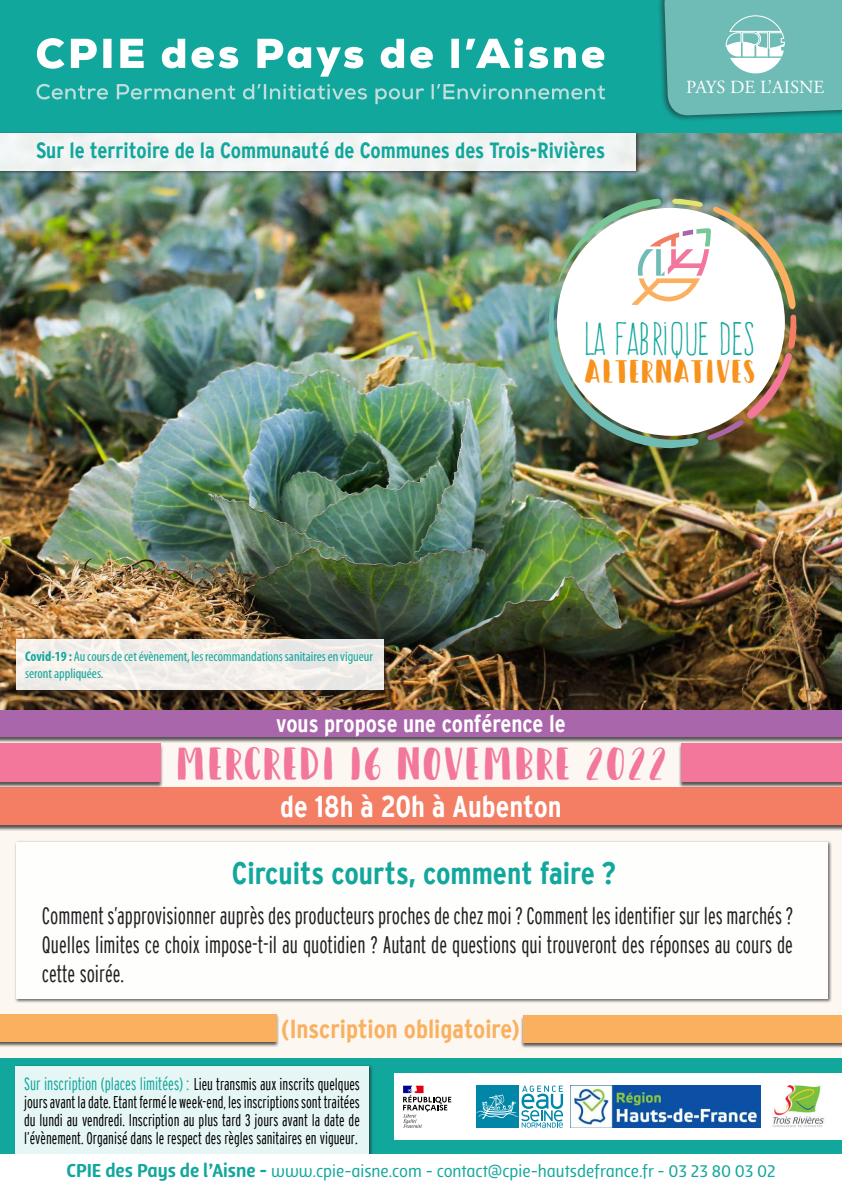
<style>
.page{position:relative;width:842px;height:1191px;background:#fcf7f0}
.page>*{position:absolute;margin:0;border:0;box-sizing:border-box;transform-origin:0 0}
.t1{font:48px "Happy Camper Regular";color:#f2779b}
.t2{font:41px "Frente H1";color:#12a79d}
.t3{font:34.2px "Happy Camper Regular";color:#f7931d}
.t4{font:700 condensed 31px "Interstate";color:#12a79d}
.t5{font:700 condensed 30px "Interstate";color:#fff}
.t6{font:700 condensed 26px "Interstate";color:#fab05f}
.t7{font:300 extra-condensed 24px/28.8px "Interstate";color:#231f20;text-align:justify}
.t8{font:700 condensed 24px "Interstate";color:#fff}
.t9{font:700 condensed 22px "Interstate";color:#12a79d}
.t10{font:18.5px "Adobe Garamond Pro";color:#fff}
.t11{font:500 18px "Lolita";color:#12a79d}
.t12{font:300 extra-condensed 18px "Interstate";color:#12a79d}
.t13{font:300 extra-condensed 17px/18px "Interstate";color:#000;text-align:justify}
.t14{font:condensed 14px/16.8px "Myriad Pro";color:#12a79d}
.s1{font-weight:700}
.s2{font-size:17px;color:#000}
.s3{font-size:18px}
.s4{font-weight:800;font-size:20px}
</style>
<div class="page">
<div style="left:0;top:1058px;width:842px;height:133px;background:#12a79d"></div>
<div style="left:394px;top:1073px;width:448px;height:67px;background:#fff"></div>
<img style="left:0;top:133px;width:842px;height:577px">
<div style="left:0;top:0;width:842px;height:133px;background:#12a79d"></div>
<div style="left:657px;top:0;width:185px;height:123px;background:#231f20;opacity:.6"></div>
<svg style="left:36px;top:84px;width:569px;height:20px"></svg>
<svg style="left:37px;top:38px;width:568px;height:39px"></svg>
<svg style="left:664px;top:0;width:178px;height:116px"></svg>
<div style="left:14px;top:1064px;width:359px;height:127px;background:#231f20;opacity:.75"></div>
<div style="left:16px;top:1066px;width:353px;height:124px;background:#e6f6f5"></div>
<div style="left:14px;top:840px;width:818px;height:163px;background:#231f20;opacity:.75"></div>
<div style="left:16px;top:842px;width:812px;height:156px;background:#fff"></div>
<div style="left:0;top:1154px;width:842px;height:37px;background:#fff"></div>
<div style="left:0;top:787px;width:842px;height:44px;background:#231f20;opacity:.75"></div>
<div style="left:0;top:787px;width:842px;height:38px;background:#f37e63"></div>
<div style="left:678px;top:743px;width:164px;height:45px;background:#231f20;opacity:.75"></div>
<div style="left:681px;top:743px;width:161px;height:39px;background:#f2779b"></div>
<div style="left:0;top:743px;width:164px;height:45px;background:#231f20;opacity:.75"></div>
<div style="left:0;top:743px;width:160px;height:39px;background:#f2779b"></div>
<div style="left:0;top:710px;width:842px;height:33px;background:#231f20;opacity:.75"></div>
<div style="left:0;top:710px;width:842px;height:27px;background:#a966aa"></div>
<div style="left:0;top:1013px;width:279px;height:34px;background:#231f20;opacity:.75"></div>
<div style="left:0;top:1014px;width:276px;height:27px;background:#fab05f"></div>
<div style="left:520px;top:1014px;width:322px;height:34px;background:#231f20;opacity:.75"></div>
<div style="left:523px;top:1015px;width:319px;height:27px;background:#fab05f"></div>
<img style="left:570px;top:1085px;width:191px;height:42px">
<svg style="left:403px;top:1085px;width:48px;height:42px"></svg>
<svg style="left:476px;top:1085px;width:87px;height:42px"></svg>
<div style="left:14px;top:637px;width:374px;height:57px;background:#231f20;opacity:.75"></div>
<div style="left:16px;top:639px;width:367px;height:50px;background:#f1eee9"></div>
<div style="left:0;top:131px;width:640px;height:44px;background:#231f20;opacity:.75"></div>
<div style="left:0;top:133px;width:636px;height:37px;background:#f1f4f3"></div>
<img style="left:547px;top:199px;width:250px;height:249px">
<img style="left:772px;top:1085px;width:52px;height:42px">
<p class="t9" style="left:36px;top:138px;width:571px">Sur le territoire de la Communauté de Communes des Trois-Rivières</p>
<p class="t10" style="left:686px;top:76px;width:140px">PAYS DE L’AISNE</p>
<h2 class="t2" style="left:583px;top:316px;width:173px">LA FABRIQUE DES</h2>
<h3 class="t3" style="left:584px;top:353px;width:173px">ALTERNATIVES</h3>
<p class="t14" style="left:25px;top:648px;width:349px"><span class="s1">Covid-19 :</span> Au cours de cet évènement, les recommandations sanitaires en vigueur seront appliquées.</p>
<p class="t8" style="left:276px;top:710px;width:291px">vous propose une conférence le</p>
<h1 class="t1" style="left:174px;top:739px;width:495px">MERCREDI 16 NOVEMBRE 2022</h1>
<p class="t5" style="left:280px;top:790px;width:283px">de 18h à 20h à Aubenton</p>
<p class="t4" style="left:232px;top:856px;width:385px">Circuits courts, comment faire ?</p>
<p class="t7" style="left:42px;top:901px;width:752px">Comment s’approvisionner auprès des producteurs proches de chez moi ? Comment les identifier sur les marchés?<br>Quelles limites ce choix impose-t-il au quotidien ? Autant de questions qui trouveront des réponses au cours de cette soirée.</p>
<p class="t6" style="left:281px;top:1014px;width:240px">(Inscription obligatoire)</p>
<p class="t12" style="left:24px;top:1074px;width:337px">Sur inscription (places limitées) : <span class="s2">Lieu transmis aux inscrits quelques</span></p>
<p class="t13" style="left:24px;top:1093px;width:337px">jours avant la date. Etant fermé le week-end, les inscriptions sont traitées du lundi au vendredi. Inscription au plus tard 3 jours avant la date de l’évènement. Organisé dans le respect des règles sanitaires en vigueur<span class="s3">.</span></p>
<p class="t11" style="left:66px;top:1160px;width:711px"><span class="s4">CPIE des Pays de l’Aisne -</span> www.cpie-aisne.com - contact@cpie-hautsdefrance.fr - 03 23 80 03 02</p>
</div>
